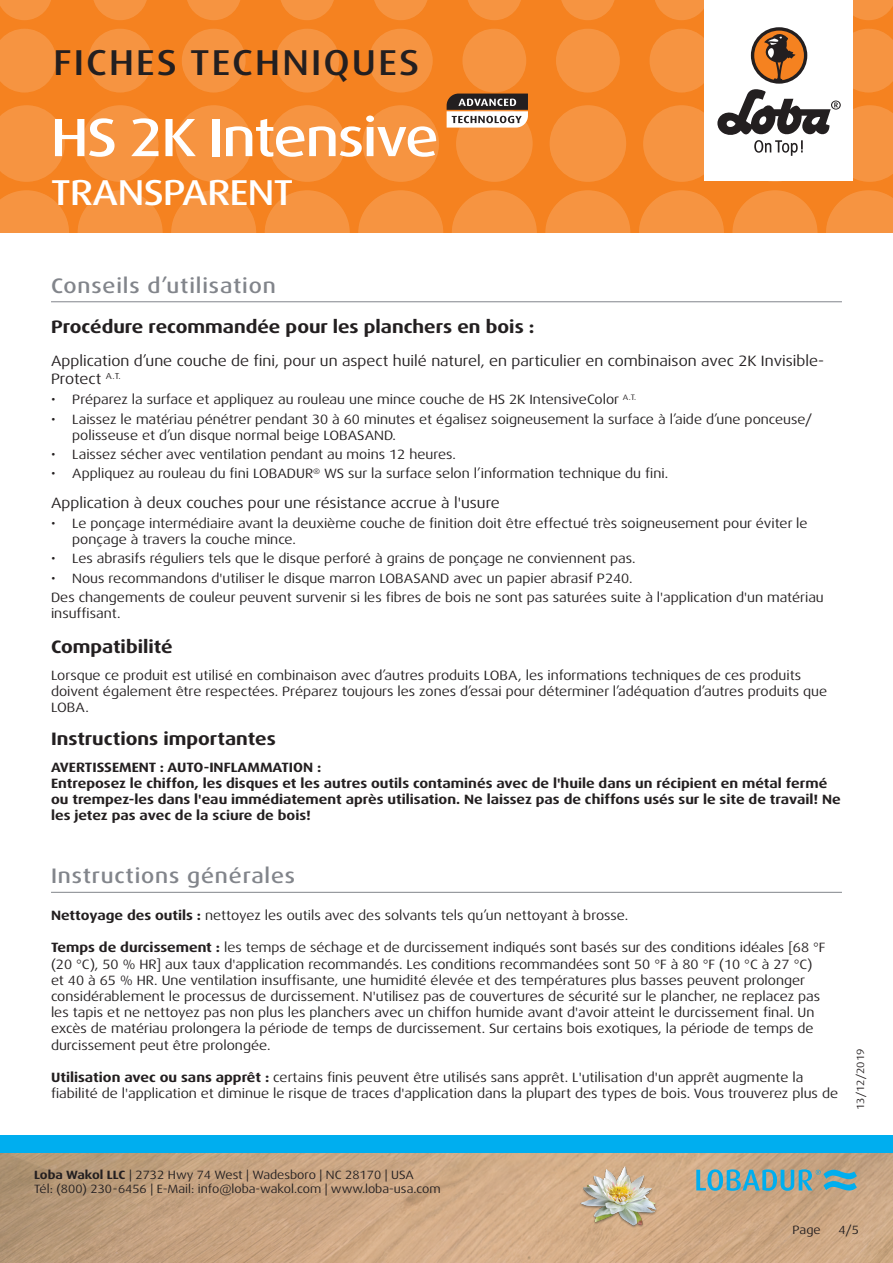
<style>
.page{position:relative;width:893px;height:1263px;background:#fff}
.page>*{position:absolute;margin:0;border:0;box-sizing:border-box;transform-origin:0 0}
.t1{font:500 expanded 54px "Dax Pro";letter-spacing:-.025em;color:#fff}
.t2{font:500 expanded 36px "Dax Pro";letter-spacing:.06em;color:#231f20}
.t3{font:500 expanded 36px "Dax Pro";letter-spacing:-.015em;color:#fff}
.Titel_grau{font:500 expanded 21px "Dax Pro";letter-spacing:.04em;color:#82858b}
.t4{font:700 expanded 18px "Dax Pro";color:#231f20}
.t5{font:expanded 15px/18px "Dax Pro";color:#231f20}
.Text{font:expanded 13.5px/16.2px "Dax Pro";color:#231f20}
.Text-2{font:700 expanded 13.5px/16.2px "Dax Pro";color:#231f20}
.t6{font:expanded 12px/14.4px "Dax Pro";color:#231f20}
.t7{font:expanded 10.5px "Dax Pro";color:#231f20}
.s1{font-weight:700}
</style>
<div class="page">
<div style="left:0;top:0;width:893px;height:233px;background:#f58220"></div>
<svg style="left:0;top:190px;width:69px;height:43px"></svg>
<svg style="left:78px;top:190px;width:85px;height:85px;fill:#f69441"></svg>
<svg style="left:171px;top:190px;width:85px;height:85px;fill:#f69441"></svg>
<svg style="left:265px;top:190px;width:85px;height:85px;fill:#f69441"></svg>
<svg style="left:358px;top:190px;width:85px;height:85px;fill:#f69441"></svg>
<svg style="left:545px;top:190px;width:85px;height:85px;fill:#f69441"></svg>
<svg style="left:452px;top:190px;width:85px;height:85px;fill:#f69441"></svg>
<svg style="left:732px;top:190px;width:85px;height:85px;fill:#f69441"></svg>
<svg style="left:639px;top:190px;width:85px;height:85px;fill:#f69441"></svg>
<svg style="left:826px;top:190px;width:67px;height:43px"></svg>
<svg style="left:0;top:105px;width:65px;height:77px"></svg>
<svg style="left:82px;top:105px;width:76px;height:77px"></svg>
<svg style="left:175px;top:105px;width:77px;height:77px"></svg>
<svg style="left:269px;top:105px;width:76px;height:77px"></svg>
<svg style="left:362px;top:105px;width:77px;height:77px"></svg>
<svg style="left:550px;top:105px;width:76px;height:77px"></svg>
<svg style="left:0;top:29px;width:56px;height:63px"></svg>
<svg style="left:182px;top:29px;width:64px;height:63px"></svg>
<svg style="left:88px;top:29px;width:64px;height:63px"></svg>
<svg style="left:275px;top:29px;width:64px;height:63px"></svg>
<svg style="left:369px;top:29px;width:64px;height:63px"></svg>
<svg style="left:556px;top:29px;width:64px;height:63px"></svg>
<svg style="left:0;top:0;width:51px;height:20px"></svg>
<svg style="left:187px;top:0;width:53px;height:20px"></svg>
<svg style="left:468px;top:0;width:53px;height:20px"></svg>
<svg style="left:655px;top:0;width:49px;height:20px"></svg>
<svg style="left:93px;top:0;width:54px;height:20px"></svg>
<svg style="left:374px;top:0;width:54px;height:20px"></svg>
<svg style="left:281px;top:0;width:53px;height:20px"></svg>
<svg style="left:561px;top:0;width:54px;height:20px"></svg>
<svg style="left:853px;top:0;width:40px;height:20px"></svg>
<img style="left:0;top:1152px;width:893px;height:111px">
<div style="left:0;top:1135px;width:893px;height:17px;background:#00aeef"></div>
<div style="left:704px;top:0;width:149px;height:181px;background:#fff"></div>
<svg style="left:643px;top:29px;width:250px;height:153px"></svg>
<img style="left:578px;top:1161px;width:82px;height:81px">
<svg style="left:696px;top:1169px;width:161px;height:22px;background:#74a7ae"></svg>
<hr style="left:51px;top:892px;width:791px;height:1px;background:#82858b">
<hr style="left:51px;top:301px;width:791px;height:1px;background:#82858b">
<svg style="left:447px;top:29px;width:86px;height:153px"></svg>
<h2 class="t2" style="left:53px;top:40px;width:367px">FICHES TECHNIQUES</h2>
<p class="t1" style="left:51px;top:103px;width:389px">HS 2K Intensive</p>
<h2 class="t3" style="left:51px;top:169px;width:244px">TRANSPARENT</h2>
<p class="Titel_grau" style="left:51px;top:272px;width:226px">Conseils d’utilisation</p>
<p class="t4" style="left:51px;top:315px;width:485px">Procédure recommandée pour les planchers en bois :</p>
<p class="t5" style="left:51px;top:352px;width:775px">Application d’une couche de fini, pour un aspect huilé naturel, en particulier en combinaison avec 2K Invisible-<br>Protect <sup>A.T.</sup></p>
<p class="Text" style="left:51px;top:392px;width:587px">• Préparez la surface et appliquez au rouleau une mince couche de HS 2K IntensiveColor <sup>A.T.</sup></p>
<p class="Text" style="left:72px;top:411px;width:742px;text-indent:-21px">• Laissez le matériau pénétrer pendant 30 à 60 minutes et égalisez soigneusement la surface à l’aide d’une ponceuse/ polisseuse et d’un disque normal beige LOBASAND.</p>
<p class="Text" style="left:51px;top:446px;width:406px">• Laissez sécher avec ventilation pendant au moins 12 heures.</p>
<p class="Text" style="left:51px;top:465px;width:619px">• Appliquez au rouleau du fini LOBADUR<sup>®</sup> WS sur la surface selon l’information technique du fini.</p>
<p class="t5" style="left:51px;top:494px;width:450px">Application à deux couches pour une résistance accrue à l'usure</p>
<p class="Text" style="left:72px;top:515px;width:737px;text-indent:-21px">• Le ponçage intermédiaire avant la deuxième couche de finition doit être effectué très soigneusement pour éviter le ponçage à travers la couche mince.</p>
<p class="Text" style="left:51px;top:551px;width:586px">• Les abrasifs réguliers tels que le disque perforé à grains de ponçage ne conviennent pas.</p>
<p class="Text" style="left:51px;top:570px;width:583px">• Nous recommandons d'utiliser le disque marron LOBASAND avec un papier abrasif P240.</p>
<p class="Text" style="left:51px;top:589px;width:774px">Des changements de couleur peuvent survenir si les fibres de bois ne sont pas saturées suite à l'application d'un matériau insuffisant.</p>
<p class="t4" style="left:51px;top:636px;width:123px">Compatibilité</p>
<p class="Text" style="left:51px;top:667px;width:778px">Lorsque ce produit est utilisé en combinaison avec d’autres produits LOBA, les informations techniques de ces produits doivent également être respectées. Préparez toujours les zones d’essai pour déterminer l’adéquation d’autres produits que<br>LOBA.</p>
<p class="t4" style="left:51px;top:727px;width:226px">Instructions importantes</p>
<p class="Text-2" style="left:51px;top:759px;width:272px">AVERTISSEMENT : AUTO-INFLAMMATION :</p>
<p class="Text-2" style="left:51px;top:775px;width:791px">Entreposez le chiffon, les disques et les autres outils contaminés avec de l'huile dans un récipient en métal fermé ou trempez-les dans l'eau immédiatement après utilisation. Ne laissez pas de chiffons usés sur le site de travail! Ne les jetez pas avec de la sciure de bois!</p>
<p class="Titel_grau" style="left:51px;top:863px;width:246px">Instructions générales</p>
<p class="Text" style="left:51px;top:907px;width:579px"><span class="s1">Nettoyage des outils :</span> nettoyez les outils avec des solvants tels qu’un nettoyant à brosse.</p>
<p class="Text" style="left:51px;top:940px;width:776px"><span class="s1">Temps de durcissement :</span> les temps de séchage et de durcissement indiqués sont basés sur des conditions idéales [68 °F (20 °C), 50 % HR] aux taux d'application recommandés. Les conditions recommandées sont 50 °F à 80 °F (10 °C à 27 °C) et 40 à 65 % HR. Une ventilation insuffisante, une humidité élevée et des températures plus basses peuvent prolonger considérablement le processus de durcissement. N'utilisez pas de couvertures de sécurité sur le plancher, ne replacez pas les tapis et ne nettoyez pas non plus les planchers avec un chiffon humide avant d'avoir atteint le durcissement final. Un excès de matériau prolongera la période de temps de durcissement. Sur certains bois exotiques, la période de temps de durcissement peut être prolongée.</p>
<p class="Text" style="left:51px;top:1069px;width:789px"><span class="s1">Utilisation avec ou sans apprêt :</span> certains finis peuvent être utilisés sans apprêt. L'utilisation d'un apprêt augmente la fiabilité de l'application et diminue le risque de traces d'application dans la plupart des types de bois. Vous trouverez plus de</p>
<p class="t7" style="left:854px;top:1110px;width:63px;rotate:-90deg">13/12/2019</p>
<p class="t6" style="left:34px;top:1167px;width:408px"><span class="s1">Loba Wakol LLC</span> | 2732 Hwy 74 West | Wadesboro | NC 28170 | USA<br>Tél: (800) 230-6456 | E-Mail: info@loba-wakol.com | www.loba-usa.com</p>
<p class="t6" style="left:793px;top:1223px;width:30px">Page</p>
<p class="t6" style="left:838px;top:1223px;width:22px">4/5</p>
</div>
